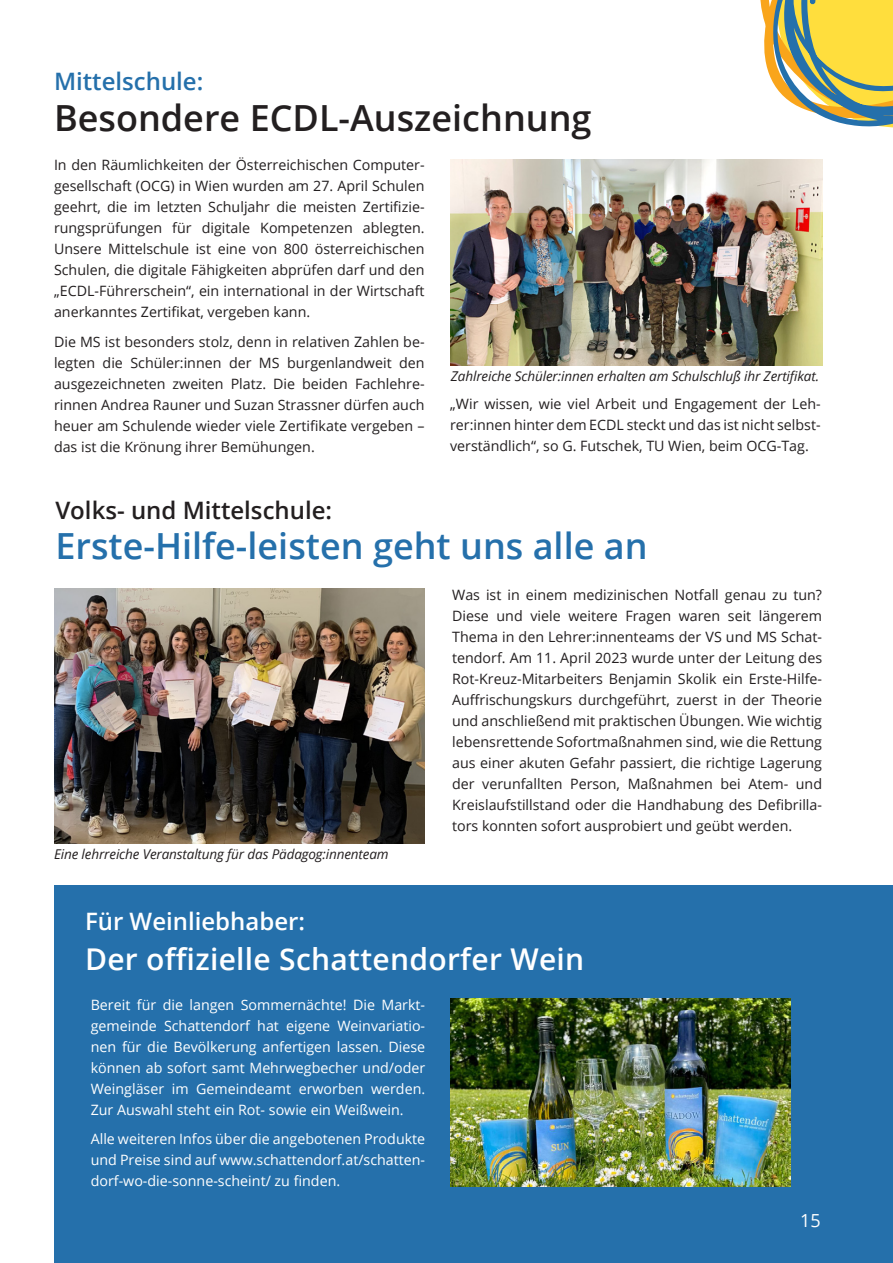
<style>
.page{position:relative;width:893px;height:1263px;background:#fff}
.page>*{position:absolute;margin:0;border:0;box-sizing:border-box;transform-origin:0 0}
.t1{font:600 36px "Open Sans";color:#2570ab}
.t2{font:600 36px "Open Sans";color:#231f20}
.t3{font:600 30px "Open Sans";letter-spacing:.01em;color:#fff}
.t4{font:600 24px "Open Sans";color:#231f20}
.t5{font:600 24px "Open Sans";color:#fff}
.t6{font:600 24px "Open Sans";color:#2570ab}
.t7{font:18px "Open Sans";color:#fff}
.t8{font:14.25px/21px "Open Sans";color:#231f20;text-align:justify}
.t9{font:14.25px/21px "Open Sans";color:#fff;text-align:justify}
.t10{font:italic 13.5px "Open Sans";letter-spacing:-.01em;color:#231f20}
</style>
<div class="page">
<svg style="left:760px;top:0;width:133px;height:128px"></svg>
<img style="left:450px;top:159px;width:372px;height:206px">
<img style="left:54px;top:589px;width:371px;height:254px">
<div style="left:54px;top:886px;width:839px;height:377px;background:#2570ab"></div>
<img style="left:450px;top:999px;width:340px;height:187px">
<p class="t6" style="left:54px;top:65px;width:151px">Mittelschule:</p>
<p class="t2" style="left:54px;top:93px;width:539px">Besondere ECDL-Auszeichnung</p>
<p class="t8" style="left:54px;top:154px;width:372px">In den Räumlichkeiten der Österreichischen Computer&shy;gesellschaft (OCG) in Wien wurden am 27. April Schulen geehrt, die im letzten Schuljahr die meisten Zertifizie&shy;rungsprüfungen für digitale Kompetenzen ablegten.<br>Unsere Mittelschule ist eine von 800 österreichischen Schulen, die digitale Fähigkeiten abprüfen darf und den „ECDL-Führerschein“, ein international in der Wirtschaft anerkanntes Zertifikat, vergeben kann.</p>
<p class="t8" style="left:54px;top:331px;width:372px">Die MS ist besonders stolz, denn in relativen Zahlen be&shy;legten die Schüler:innen der MS burgenlandweit den ausgezeichneten zweiten Platz. Die beiden Fachlehre&shy;rinnen Andrea Rauner und Suzan Strassner dürfen auch heuer am Schulende wieder viele Zertifikate vergeben – das ist die Krönung ihrer Bemühungen.</p>
<p class="t10" style="left:451px;top:366px;width:370px">Zahlreiche Schüler:innen erhalten am Schulschluß ihr Zertifikat.</p>
<p class="t8" style="left:450px;top:393px;width:372px">„Wir wissen, wie viel Arbeit und Engagement der Leh&shy;rer:innen hinter dem ECDL steckt und das ist nicht selbst&shy;verständlich“, so G. Futschek, TU Wien, beim OCG-Tag.</p>
<p class="t4" style="left:55px;top:493px;width:278px">Volks- und Mittelschule:</p>
<p class="t1" style="left:55px;top:521px;width:594px">Erste-Hilfe-leisten geht uns alle an</p>
<p class="t8" style="left:452px;top:584px;width:371px">Was ist in einem medizinischen Notfall genau zu tun?<br>Diese und viele weitere Fragen waren seit längerem Thema in den Lehrer:innenteams der VS und MS Schat&shy;tendorf. Am 11. April 2023 wurde unter der Leitung des Rot-Kreuz-Mitarbeiters Benjamin Skolik ein Erste-Hilfe-Auffrischungskurs durchgeführt, zuerst in der Theorie und anschließend mit praktischen Übungen. Wie wichtig lebensrettende Sofortmaßnahmen sind, wie die Rettung aus einer akuten Gefahr passiert, die richtige Lagerung der verunfallten Person, Maßnahmen bei Atem- und Kreislaufstillstand oder die Handhabung des Defibrilla&shy;tors konnten sofort ausprobiert und geübt werden.</p>
<p class="t10" style="left:54px;top:845px;width:336px">Eine lehrreiche Veranstaltung für das Pädagog:innenteam</p>
<p class="t5" style="left:85px;top:904px;width:222px">Für Weinliebhaber:</p>
<p class="t3" style="left:85px;top:939px;width:501px">Der offizielle Schattendorfer Wein</p>
<p class="t9" style="left:91px;top:994px;width:336px">Bereit für die langen Sommernächte! Die Markt&shy;gemeinde Schattendorf hat eigene Weinvariatio&shy;nen für die Bevölkerung anfertigen lassen. Diese können ab sofort samt Mehrwegbecher und/oder Weingläser im Gemeindeamt erworben werden.<br>Zur Auswahl steht ein Rot- sowie ein Weißwein.</p>
<p class="t9" style="left:91px;top:1128px;width:336px">Alle weiteren Infos über die angebotenen Produkte und Preise sind auf www.schattendorf.at/schatten&shy;dorf-wo-die-sonne-scheint/ zu finden.</p>
<p class="t7" style="left:800px;top:1208px;width:22px">15</p>
</div>
